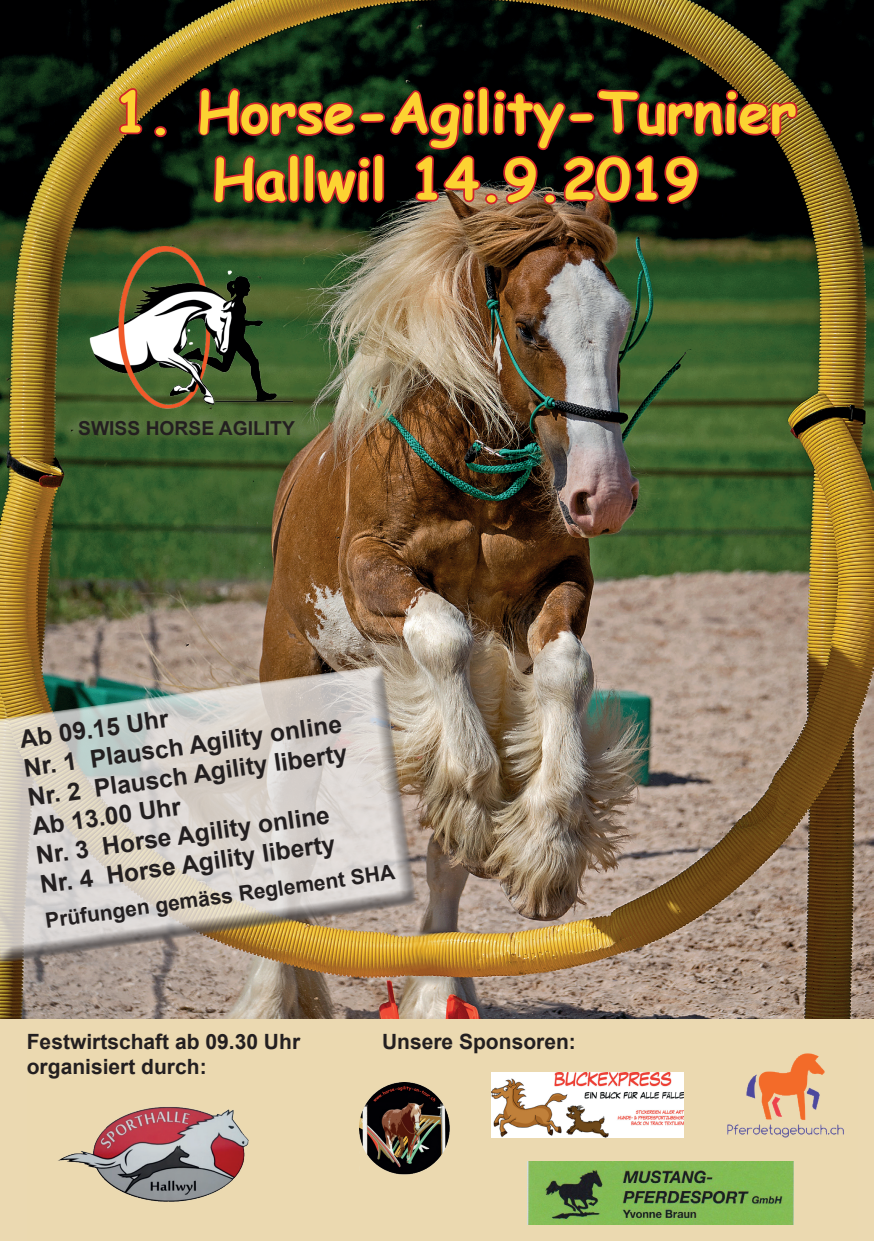
<style>
.page{position:relative;width:874px;height:1241px;background:#fff}
.page>*{position:absolute;margin:0;border:0;box-sizing:border-box;transform-origin:0 0}
.t1{font:700 56px/67.2px "Comic Sans MS";color:#fcd332;text-align:center}
.t2{font:700 24.5px/29.4px "Arial";color:#231f20}
.t3{font:700 21px "Arial";color:#231f20}
.t4{font:700 19.25px "Arial";color:#231f20}
</style>
<div class="page">
<div style="left:0;top:1018px;width:873px;height:222px;background:#ebd9b1"></div>
<img style="left:58px;top:1107px;width:191px;height:95px">
<img style="left:359px;top:1082px;width:91px;height:92px">
<img style="left:527px;top:1161px;width:265px;height:63px">
<img style="left:491px;top:1072px;width:192px;height:64px">
<img style="left:727px;top:1053px;width:117px;height:85px">
<img style="left:0;top:0;width:873px;height:1018px">
<svg style="left:0;top:664px;width:418px;height:300px;background:#c6beaf"></svg>
<svg style="left:117px;top:86px;width:27px;height:50px"></svg>
<svg style="left:151px;top:123px;width:17px;height:17px"></svg>
<img style="left:196px;top:0;width:602px;height:231px">
<img style="left:83px;top:246px;width:209px;height:166px">
<h1 class="t1" style="left:114px;top:76px;width:683px">1. Horse-Agility-Turnier<br>Hallwil 14.9.2019</h1>
<p class="t4" style="left:78px;top:414px;width:218px">SWISS HORSE AGILITY</p>
<p class="t2" style="left:18px;top:724px;width:323px;rotate:-8deg">Ab 09.15 Uhr<br>Nr. 1 Plausch Agility online<br>Nr. 2 Plausch Agility liberty<br>Ab 13.00 Uhr<br>Nr. 3 Horse Agility online<br>Nr. 4 Horse Agility liberty</p>
<p class="t3" style="left:43px;top:906px;width:354px;rotate:-8deg">Prüfungen gemäss Reglement SHA</p>
<p class="t3" style="left:27px;top:1026px;width:275px">Festwirtschaft ab 09.30 Uhr</p>
<p class="t3" style="left:382px;top:1026px;width:195px">Unsere Sponsoren:</p>
<p class="t3" style="left:27px;top:1051px;width:181px">organisiert durch:</p>
</div>
